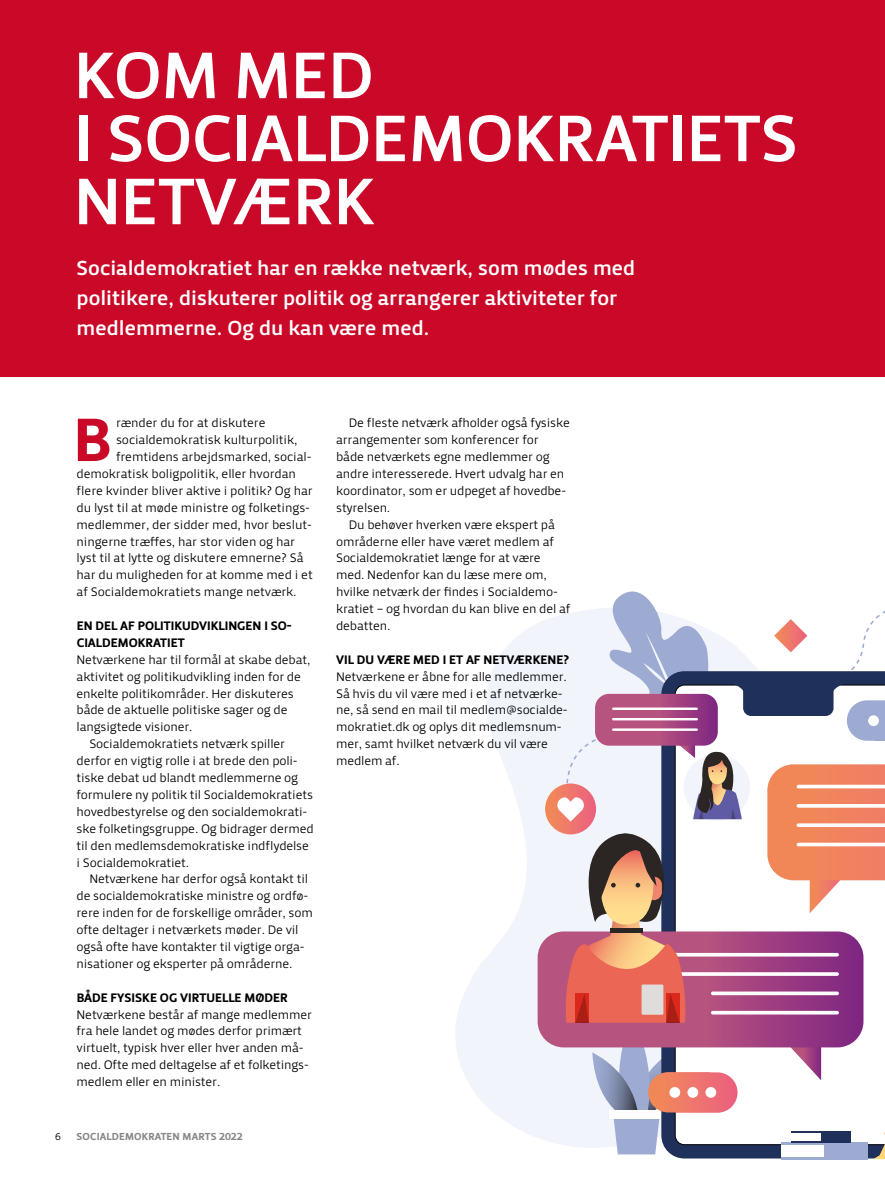
<style>
.page{position:relative;width:885px;height:1183px;background:#fff}
.page>*{position:absolute;margin:0;border:0;box-sizing:border-box;transform-origin:0 0}
.t1{font:67.8px/63px "Priva Pro Three";letter-spacing:-.005em;color:#fff}
.t2{font:63.15px "Priva Pro Four";color:#ca0928}
.t3{font:21px/30px "Priva Pro Three";color:#fff}
.t4{font:12.75px/17px "Priva Pro One";letter-spacing:-.015em;color:#000}
.t5{font:12.75px/17px "Priva Pro Four";color:#000}
.t6{font:10.5px "Priva Pro Four";letter-spacing:.015em;color:#878787}
.t7{font:10.5px "Priva Pro One";color:#000}
</style>
<div class="page">
<div style="left:0;top:0;width:884px;height:376px;background:#ca0928"></div>
<svg style="left:455px;top:624px;width:82px;height:513px"></svg>
<div style="left:781px;top:1142px;width:86px;height:17px;background:#9dabd2"></div>
<svg style="left:537px;top:591px;width:348px;height:567px"></svg>
<h1 class="t1" style="left:74px;top:44px;width:725px">KOM MED<br>I SOCIALDEMOKRATIETS<br>NETVÆRK</h1>
<h3 class="t3" style="left:77px;top:253px;width:560px">Socialdemokratiet har en række netværk, som mødes med politikere, diskuterer politik og arrangerer aktiviteter for medlemmerne. Og du kan være med.</h3>
<h2 class="t2" style="left:73px;top:399px;width:40px">B</h2>
<p class="t4" style="left:116px;top:414px;width:151px">rænder du for at diskutere</p>
<p class="t4" style="left:116px;top:431px;width:183px">socialdemokratisk kulturpolitik,</p>
<p class="t4" style="left:116px;top:448px;width:197px">fremtidens arbejdsmarked, social-</p>
<p class="t4" style="left:77px;top:465px;width:221px">demokratisk boligpolitik, eller hvordan</p>
<p class="t4" style="left:77px;top:482px;width:238px">flere kvinder bliver aktive i politik? Og har</p>
<p class="t4" style="left:77px;top:499px;width:235px">du lyst til at møde ministre og folketings-</p>
<p class="t4" style="left:77px;top:516px;width:237px">medlemmer, der sidder med, hvor beslut-</p>
<p class="t4" style="left:77px;top:532px;width:220px">ningerne træffes, har stor viden og har</p>
<p class="t4" style="left:77px;top:549px;width:229px">lyst til at lytte og diskutere emnerne? Så</p>
<p class="t4" style="left:77px;top:566px;width:238px">har du muligheden for at komme med i et</p>
<p class="t4" style="left:77px;top:583px;width:221px">af Socialdemokratiets mange netværk.</p>
<p class="t5" style="left:77px;top:617px;width:216px">EN DEL AF POLITIKUDVIKLINGEN I SO-<br>CIALDEMOKRATIET</p>
<p class="t4" style="left:77px;top:651px;width:235px">Netværkene har til formål at skabe debat,</p>
<p class="t4" style="left:77px;top:667px;width:226px">aktivitet og politikudvikling inden for de</p>
<p class="t4" style="left:77px;top:684px;width:219px">enkelte politikområder. Her diskuteres</p>
<p class="t4" style="left:77px;top:701px;width:212px">både de aktuelle politiske sager og de</p>
<p class="t4" style="left:77px;top:718px;width:117px">langsigtede visioner.</p>
<p class="t4" style="left:89px;top:735px;width:197px">Socialdemokratiets netværk spiller</p>
<p class="t4" style="left:77px;top:752px;width:223px">derfor en vigtig rolle i at brede den poli-</p>
<p class="t4" style="left:77px;top:769px;width:223px">tiske debat ud blandt medlemmerne og</p>
<p class="t4" style="left:77px;top:786px;width:238px">formulere ny politik til Socialdemokratiets</p>
<p class="t4" style="left:77px;top:803px;width:232px">hovedbestyrelse og den socialdemokrati-</p>
<p class="t4" style="left:77px;top:819px;width:239px">ske folketingsgruppe. Og bidrager dermed</p>
<p class="t4" style="left:77px;top:836px;width:234px">til den medlemsdemokratiske indflydelse</p>
<p class="t4" style="left:77px;top:853px;width:114px">i Socialdemokratiet.</p>
<p class="t4" style="left:89px;top:870px;width:220px">Netværkene har derfor også kontakt til</p>
<p class="t4" style="left:77px;top:887px;width:233px">de socialdemokratiske ministre og ordfø-</p>
<p class="t4" style="left:77px;top:904px;width:238px">rere inden for de forskellige områder, som</p>
<p class="t4" style="left:77px;top:921px;width:223px">ofte deltager i netværkets møder. De vil</p>
<p class="t4" style="left:77px;top:938px;width:229px">også ofte have kontakter til vigtige orga-</p>
<p class="t4" style="left:77px;top:954px;width:217px">nisationer og eksperter på områderne.</p>
<p class="t5" style="left:77px;top:988px;width:212px">BÅDE FYSISKE OG VIRTUELLE MØDER</p>
<p class="t4" style="left:77px;top:1005px;width:237px">Netværkene består af mange medlemmer fra hele landet og mødes derfor primært virtuelt, typisk hver eller hver anden må&shy;ned. Ofte med deltagelse af et folketings&shy;medlem eller en minister.</p>
<p class="t7" style="left:55px;top:1130px;width:7px">6</p>
<p class="t6" style="left:77px;top:1129px;width:167px">SOCIALDEMOKRATEN MARTS 2022</p>
<p class="t4" style="left:336px;top:414px;width:235px;text-indent:13px">De fleste netværk afholder også fysiske arrangementer som konferencer for<br>både netværkets egne medlemmer og andre interesserede. Hvert udvalg har en koordinator, som er udpeget af hovedbe&shy;styrelsen.</p>
<p class="t4" style="left:336px;top:516px;width:236px;text-indent:13px">Du behøver hverken være ekspert på områderne eller have været medlem af Socialdemokratiet længe for at være med. Nedenfor kan du læse mere om, hvilke netværk der findes i Socialdemo&shy;kratiet – og hvordan du kan blive en del af debatten.</p>
<p class="t5" style="left:336px;top:650px;width:234px">VIL DU VÆRE MED I ET AF NETVÆRKENE?</p>
<p class="t4" style="left:336px;top:667px;width:233px">Netværkene er åbne for alle medlemmer.<br>Så hvis du vil være med i et af netværke&shy;ne, så send en mail til medlem@socialde&shy;mokratiet.dk og oplys dit medlemsnum&shy;mer, samt hvilket netværk du vil være medlem af.</p>
</div>
